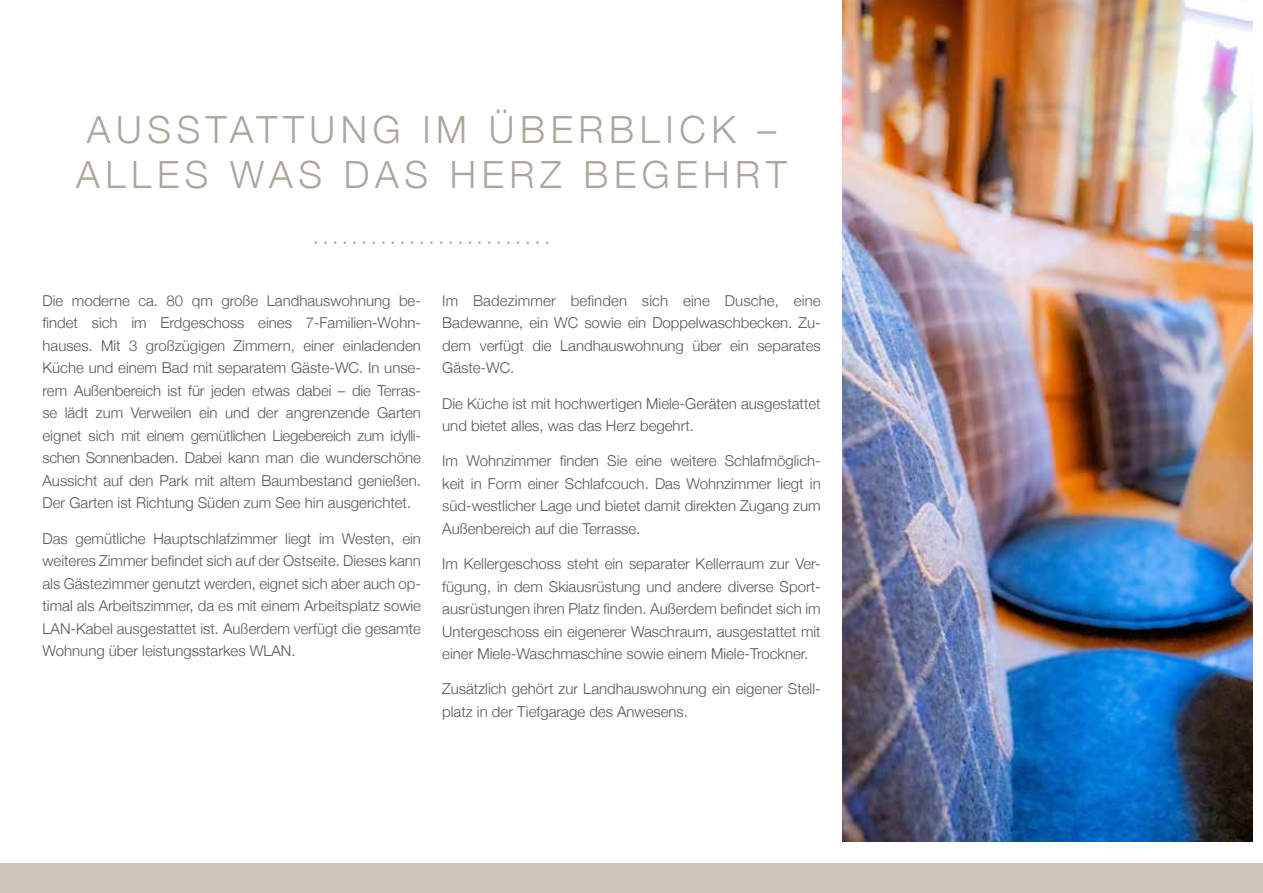
<style>
.page{position:relative;width:1263px;height:893px;background:#fff}
.page>*{position:absolute;margin:0;border:0;box-sizing:border-box;transform-origin:0 0}
.t1{font:300 37.5px/45px "Helvetica Neue";letter-spacing:.15em;color:#ada69c}
.t2{font:300 22.5px "Helvetica Neue";color:#ada69c}
.t3{font:300 15px/22.5px "Helvetica Neue";color:#575756;text-align:justify}
</style>
<div class="page">
<div style="left:0;top:863px;width:1263px;height:30px;background:#d0c5b9"></div>
<img style="left:842px;top:0;width:410px;height:842px">
<h1 class="t1" style="left:76px;top:104px;width:712px">AUSSTATTUNG IM ÜBERBLICK –<br>ALLES WAS DAS HERZ BEGEHRT</h1>
<h2 class="t2" style="left:313px;top:218px;width:239px">.........................</h2>
<p class="t3" style="left:43px;top:288px;width:380px">Die moderne ca. 80 qm große Landhauswohnung be&shy;findet sich im Erdgeschoss eines 7-Familien-Wohn&shy;hauses. Mit 3 großzügigen Zimmern, einer einladenden Küche und einem Bad mit separatem Gäste-WC. In unse&shy;rem Außenbereich ist für jeden etwas dabei – die Terras&shy;se lädt zum Verweilen ein und der angrenzende Garten eignet sich mit einem gemütlichen Liegebereich zum idylli&shy;schen Sonnenbaden. Dabei kann man die wunderschöne Aussicht auf den Park mit altem Baumbestand genießen.<br>Der Garten ist Richtung Süden zum See hin ausgerichtet.</p>
<p class="t3" style="left:43px;top:526px;width:380px">Das gemütliche Hauptschlafzimmer liegt im Westen, ein weiteres Zimmer befindet sich auf der Ostseite. Dieses kann als Gästezimmer genutzt werden, eignet sich aber auch op&shy;timal als Arbeitszimmer, da es mit einem Arbeitsplatz sowie LAN-Kabel ausgestattet ist. Außerdem verfügt die gesamte Wohnung über leistungsstarkes WLAN.</p>
<p class="t3" style="left:442px;top:288px;width:380px">Im Badezimmer befinden sich eine Dusche, eine Badewanne, ein WC sowie ein Doppelwaschbecken. Zu&shy;dem verfügt die Landhauswohnung über ein separates Gäste-WC.</p>
<p class="t3" style="left:442px;top:391px;width:380px">Die Küche ist mit hochwertigen Miele-Geräten ausgestattet und bietet alles, was das Herz begehrt.</p>
<p class="t3" style="left:442px;top:449px;width:380px">Im Wohnzimmer finden Sie eine weitere Schlafmöglich&shy;keit in Form einer Schlafcouch. Das Wohnzimmer liegt in süd-westlicher Lage und bietet damit direkten Zugang zum Außenbereich auf die Terrasse.</p>
<p class="t3" style="left:442px;top:551px;width:380px">Im Kellergeschoss steht ein separater Kellerraum zur Ver&shy;fügung, in dem Skiausrüstung und andere diverse Sport&shy;ausrüstungen ihren Platz finden. Außerdem befindet sich im Untergeschoss ein eigenerer Waschraum, ausgestattet mit einer Miele-Waschmaschine sowie einem Miele-Trockner.</p>
<p class="t3" style="left:442px;top:677px;width:380px">Zusätzlich gehört zur Landhauswohnung ein eigener Stell&shy;platz in der Tiefgarage des Anwesens.</p>
</div>
